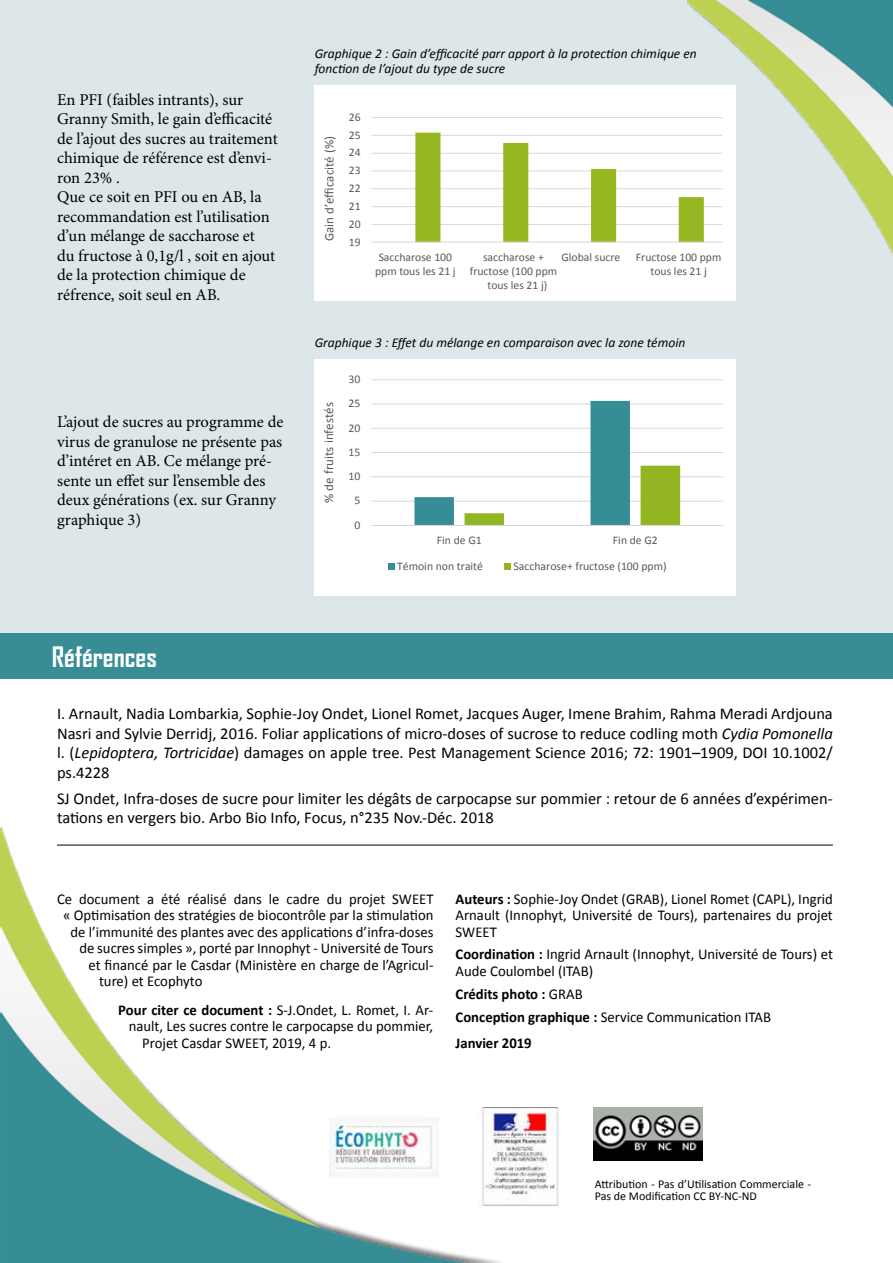
<style>
.page{position:relative;width:893px;height:1263px;background:#fff}
.page>*{position:absolute;margin:0;border:0;box-sizing:border-box;transform-origin:0 0}
.t1{font:700 27px "Agency FB";color:#fff}
.t2{font:16.5px/19.5px "Calibri";color:#020203;text-align:justify}
.t3{font:16.5px/19.5px "Minion Pro";color:#000}
.t4{font:15px/16.5px "Calibri";color:#020203;text-align:justify}
.t5{font:700 15px/22.8px "Calibri";color:#020203}
.t6{font:italic 13.5px/15px "Calibri";color:#020203}
.t7{font:13.05px "Calibri";color:#595959}
.t8{font:12.9px "Calibri";color:#595959}
.t9{font:12px/12px "Calibri";color:#020203}
.t10{font:11.7px/14.2px "Calibri";color:#595959;text-align:center}
.s1{font-style:italic}
.s2{font-weight:700}
.s3{font-weight:400}
</style>
<div class="page">
<div style="left:0;top:0;width:893px;height:639px;background:#dde6e9"></div>
<div style="left:0;top:634px;width:893px;height:45px;background:#388d95"></div>
<img style="left:0;top:827px;width:544px;height:436px">
<img style="left:479px;top:1107px;width:80px;height:102px">
<img style="left:329px;top:1117px;width:110px;height:60px">
<img style="left:593px;top:1107px;width:110px;height:54px">
<hr style="left:57px;top:845px;width:776px;height:1px;background:#020203">
<div style="left:314px;top:86px;width:422px;height:215px;background:#fff"></div>
<hr style="left:371px;top:117px;width:352px;height:1px;background:#d9d9d9">
<hr style="left:371px;top:135px;width:352px;height:1px;background:#d9d9d9">
<hr style="left:371px;top:153px;width:352px;height:1px;background:#d9d9d9">
<hr style="left:371px;top:170px;width:352px;height:1px;background:#d9d9d9">
<hr style="left:371px;top:188px;width:352px;height:1px;background:#d9d9d9">
<hr style="left:371px;top:206px;width:352px;height:1px;background:#d9d9d9">
<hr style="left:371px;top:224px;width:352px;height:1px;background:#d9d9d9">
<svg style="left:415px;top:133px;width:272px;height:109px"></svg>
<hr style="left:371px;top:242px;width:352px;height:1px;background:#d9d9d9">
<div style="left:314px;top:360px;width:422px;height:236px;background:#fff"></div>
<hr style="left:371px;top:379px;width:352px;height:1px;background:#d9d9d9">
<hr style="left:371px;top:404px;width:352px;height:1px;background:#d9d9d9">
<hr style="left:371px;top:428px;width:352px;height:1px;background:#d9d9d9">
<hr style="left:371px;top:452px;width:352px;height:1px;background:#d9d9d9">
<hr style="left:371px;top:476px;width:352px;height:1px;background:#d9d9d9">
<hr style="left:371px;top:501px;width:352px;height:1px;background:#d9d9d9">
<svg style="left:414px;top:401px;width:266px;height:124px"></svg>
<hr style="left:371px;top:525px;width:352px;height:1px;background:#d9d9d9">
<div style="left:388px;top:563px;width:6px;height:7px;background:#368d95"></div>
<div style="left:504px;top:563px;width:7px;height:7px;background:#94b522"></div>
<div style="left:689px;top:1px;width:204px;height:262px;background:#000;opacity:.5"></div>
<img style="left:687px;top:0;width:206px;height:257px">
<p class="t3" style="left:57px;top:90px;width:222px">En PFI (faibles intrants), sur<br>Granny Smith, le gain d’efficacité de l’ajout des sucres au traitement chimique de référence est d’envi&shy;ron 23% .<br>Que ce soit en PFI ou en AB, la recommandation est l’utilisation d’un mélange de saccharose et<br>du fructose à 0,1g/l , soit en ajout de la protection chimique de réfrence, soit seul en AB.</p>
<p class="t3" style="left:57px;top:412px;width:228px">L’ajout de sucres au programme de virus de granulose ne présente pas d’intéret en AB. Ce mélange pré&shy;sente un effet sur l’ensemble des deux générations (ex. sur Granny graphique 3)</p>
<h1 class="t1" style="left:52px;top:640px;width:107px">Références</h1>
<p class="t6" style="left:315px;top:45px;width:384px">Graphique 2 : Gain d’efficacité parr apport à la protection chimique en fonction de l’ajout du type de sucre</p>
<p class="t8" style="left:321px;top:241px;width:106px;rotate:-90deg">Gain d’efficacité (%)</p>
<p class="t10" style="left:349px;top:110px;width:13px">26</p>
<p class="t10" style="left:349px;top:128px;width:13px">25</p>
<p class="t10" style="left:349px;top:145px;width:13px">24</p>
<p class="t10" style="left:349px;top:163px;width:13px">23</p>
<p class="t10" style="left:349px;top:181px;width:13px">22</p>
<p class="t10" style="left:349px;top:199px;width:13px">21</p>
<p class="t10" style="left:349px;top:217px;width:13px">20</p>
<p class="t10" style="left:349px;top:235px;width:13px">19</p>
<p class="t10" style="left:375px;top:250px;width:82px">Saccharose 100 ppm tous les 21 j</p>
<p class="t10" style="left:483px;top:250px;width:62px">saccharose +</p>
<p class="t10" style="left:561px;top:250px;width:60px">Global sucre</p>
<p class="t10" style="left:636px;top:250px;width:87px">Fructose 100 ppm tous les 21 j</p>
<p class="t10" style="left:470px;top:264px;width:89px">fructose (100 ppm</p>
<p class="t10" style="left:487px;top:278px;width:61px">tous les 21 j)</p>
<p class="t6" style="left:315px;top:334px;width:372px">Graphique 3 : Effet du mélange en comparaison avec la zone témoin</p>
<p class="t7" style="left:321px;top:503px;width:102px;rotate:-90deg">% de fruits infestés</p>
<p class="t10" style="left:348px;top:372px;width:13px">30</p>
<p class="t10" style="left:348px;top:396px;width:13px">25</p>
<p class="t10" style="left:348px;top:421px;width:13px">20</p>
<p class="t10" style="left:348px;top:445px;width:13px">15</p>
<p class="t10" style="left:348px;top:469px;width:13px">10</p>
<p class="t10" style="left:354px;top:493px;width:7px">5</p>
<p class="t10" style="left:354px;top:518px;width:7px">0</p>
<p class="t10" style="left:437px;top:533px;width:46px">Fin de G1</p>
<p class="t10" style="left:613px;top:533px;width:46px">Fin de G2</p>
<p class="t10" style="left:397px;top:559px;width:87px">Témoin non traité</p>
<p class="t10" style="left:514px;top:559px;width:155px">Saccharose+ fructose (100 ppm)</p>
<p class="t2" style="left:57px;top:704px;width:777px">I. Arnault, Nadia Lombarkia, Sophie-Joy Ondet, Lionel Romet, Jacques Auger, Imene Brahim, Rahma Meradi Ardjouna Nasri and Sylvie Derridj, 2016. Foliar applications of micro-doses of sucrose to reduce codling moth <span class="s1">Cydia Pomonella </span>l. (<span class="s1">Lepidoptera, Tortricidae</span>) damages on apple tree. Pest Management Science 2016; 72: 1901–1909, DOI 10.1002/ ps.4228</p>
<p class="t2" style="left:57px;top:789px;width:777px">SJ Ondet, Infra-doses de sucre pour limiter les dégâts de carpocapse sur pommier : retour de 6 années d’expérimen&shy;tations en vergers bio. Arbo Bio Info, Focus, n°235 Nov.-Déc. 2018</p>
<p class="t4" style="left:57px;top:890px;width:378px">Ce document a été réalisé dans le cadre du projet SWEET</p>
<p class="t4" style="left:63px;top:907px;width:372px">« Optimisation des stratégies de biocontrôle par la stimulation</p>
<p class="t4" style="left:71px;top:923px;width:364px">de l’immunité des plantes avec des applications d’infra-doses</p>
<p class="t4" style="left:80px;top:940px;width:355px">de sucres simples », porté par Innophyt - Université de Tours</p>
<p class="t4" style="left:89px;top:956px;width:347px">et financé par le Casdar (Ministère en charge de l’Agricul-</p>
<p class="t4" style="left:99px;top:973px;width:105px">ture) et Ecophyto</p>
<p class="t4" style="left:118px;top:1002px;width:316px"><span class="s2">Pour citer ce document :</span> S-J.Ondet, L. Romet, I. Ar-</p>
<p class="t4" style="left:129px;top:1018px;width:306px">nault, Les sucres contre le carpocapse du pommier,</p>
<p class="t4" style="left:142px;top:1035px;width:190px">Projet Casdar SWEET, 2019, 4 p.</p>
<p class="t4" style="left:456px;top:890px;width:379px"><span class="s2">Auteurs :</span> Sophie-Joy Ondet (GRAB), Lionel Romet (CAPL), Ingrid Arnault (Innophyt, Université de Tours), partenaires du projet SWEET</p>
<p class="t4" style="left:456px;top:946px;width:379px"><span class="s2">Coordination :</span> Ingrid Arnault (Innophyt, Université de Tours) et<br>Aude Coulombel (ITAB)</p>
<p class="t5" style="left:456px;top:982px;width:317px">Crédits photo : <span class="s3">GRAB<br></span>Conception graphique : <span class="s3">Service Communication ITAB</span></p>
<p class="t5" style="left:456px;top:1031px;width:78px">Janvier 2019</p>
<p class="t9" style="left:595px;top:1178px;width:218px">Attribution - Pas d’Utilisation Commerciale -<br>Pas de Modification CC BY-NC-ND</p>
</div>
